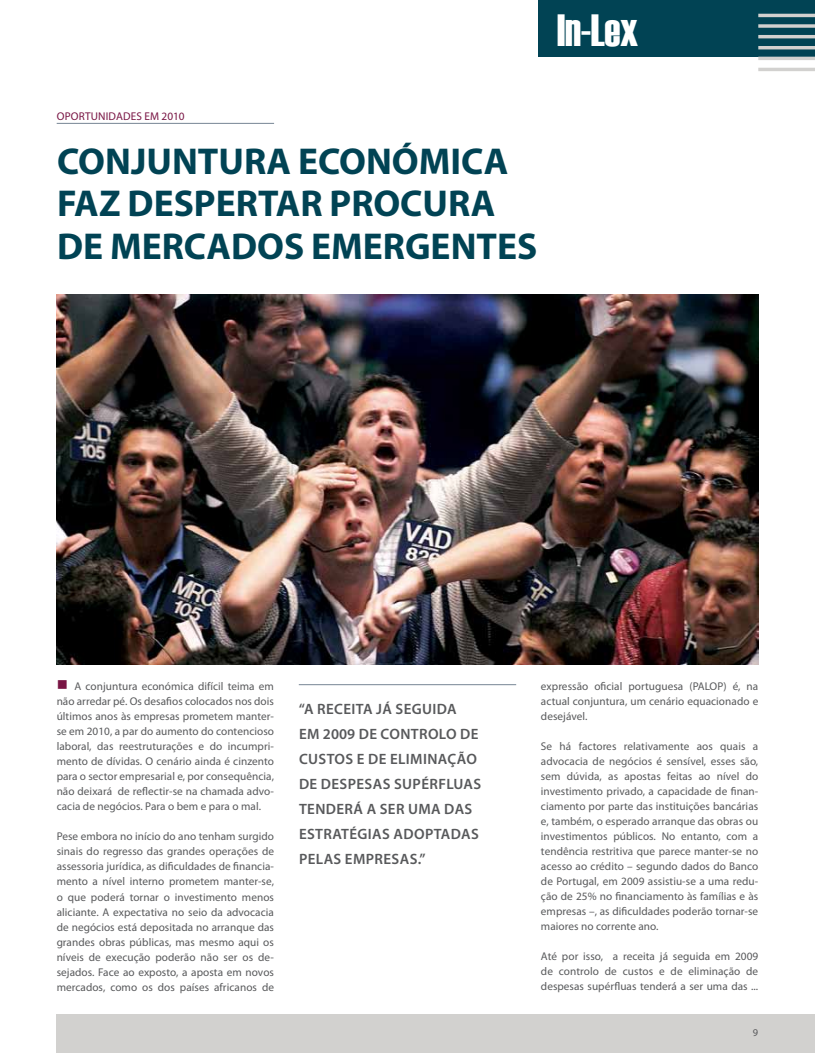
<style>
.page{position:relative;width:815px;height:1053px;background:#fff}
.page>*{position:absolute;margin:0;border:0;box-sizing:border-box;transform-origin:0 0}
.t1{font:45px "Haettenschweiler";color:#fff}
.t2{font:700 37.5px/42.5px "Myriad Pro";color:#014354}
.t3{font:600 15px/25px "Myriad Pro";letter-spacing:.025em;color:#58595b}
.t4{font:11.25px/15px "Myriad Pro";letter-spacing:.005em;color:#58595b;text-align:justify}
.t5{font:11.25px "Myriad Pro";letter-spacing:.015em;color:#791544}
.t6{font:10.38px "Myriad Pro";color:#58595b}
</style>
<div class="page">
<div style="left:539px;top:0;width:276px;height:57px;background:#014354"></div>
<hr style="left:758px;top:14px;width:57px;height:3px;background:#d2d1cf">
<svg style="left:758px;top:24px;width:57px;height:4px"></svg>
<hr style="left:758px;top:35px;width:57px;height:3px;background:#d2d1cf">
<hr style="left:758px;top:46px;width:57px;height:3px;background:#d2d1cf">
<hr style="left:758px;top:57px;width:57px;height:3px;background:#d2d1cf">
<hr style="left:758px;top:68px;width:57px;height:3px;background:#d2d1cf">
<div style="left:57px;top:1013px;width:758px;height:39px;background:#d2d1cf"></div>
<hr style="left:57px;top:123px;width:217px;height:1px;background:#778694">
<hr style="left:299px;top:684px;width:217px;height:1px;background:#778694">
<img style="left:57px;top:294px;width:701px;height:370px">
<h1 class="t1" style="left:557px;top:-1px;width:82px">In-Lex</h1>
<p class="t5" style="left:57px;top:109px;width:129px">oportun idades em 2010</p>
<h2 class="t2" style="left:57px;top:138px;width:453px">CONJUNTURA ECONÓMICA<br>FAZ DESPER</h2>
<h2 class="t2" style="left:258px;top:181px;width:95px">TAR PRO</h2>
<h2 class="t2" style="left:400px;top:181px;width:97px">CURA</h2>
<h2 class="t2" style="left:57px;top:223px;width:78px">DE MER</h2>
<h2 class="t2" style="left:184px;top:223px;width:72px">CADOS</h2>
<h2 class="t2" style="left:311px;top:223px;width:24px">EMERGE</h2>
<h2 class="t2" style="left:451px;top:223px;width:66px">NTES</h2>
<p class="t4" style="left:57px;top:679px;width:219px;text-indent:18px">A conjuntura económica difícil teima em não arredar pé. Os desafios colocados nos dois últimos anos às empresas prometem manter&shy;se em 2010, a par do aumento do contencioso laboral, das reestruturações e do incumpri&shy;mento de dívidas. O cenário ainda é cinzento para o sector empresarial e, por consequência, não deixará de reflectir-se na chamada advo&shy;cacia de negócios. Para o bem e para o mal.</p>
<p class="t4" style="left:57px;top:829px;width:219px">Pese embora no início do ano tenham surgido sinais do regresso das grandes operações de assessoria jurídica, as dificuldades de financia&shy;mento a nível interno prometem manter-se, o que poderá tornar o investimento menos aliciante. A expectativa no seio da advocacia de negócios está depositada no arranque das grandes obras públicas, mas mesmo aqui os níveis de execução poderão não ser os de&shy;sejados. Face ao exposto, a aposta em novos mercados, como os dos países africanos de</p>
<h3 class="t3" style="left:299px;top:696px;width:143px;text-indent:77px">JÁ SEGUIDA<br>EM 2009 DE CONTROLO</h3>
<h3 class="t3" style="left:299px;top:696px;width:28px">“A RECEITA</h3>
<h3 class="t3" style="left:460px;top:721px;width:10px">DE</h3>
<h3 class="t3" style="left:299px;top:746px;width:178px;text-indent:58px">EDE ELIMINAÇÃO<br>DEDESPESAS</h3>
<h3 class="t3" style="left:299px;top:746px;width:29px">CUSTOS</h3>
<h3 class="t3" style="left:394px;top:771px;width:37px">SUPÉRFL</h3>
<h3 class="t3" style="left:454px;top:771px;width:20px">UAS</h3>
<h3 class="t3" style="left:299px;top:796px;width:11px">TENDERÁ</h3>
<h3 class="t3" style="left:367px;top:796px;width:23px">A SER</h3>
<h3 class="t3" style="left:408px;top:796px;width:46px">UMA DAS</h3>
<h3 class="t3" style="left:299px;top:821px;width:10px">ESTRATÉGIAS</h3>
<h3 class="t3" style="left:394px;top:821px;width:12px">ADO</h3>
<h3 class="t3" style="left:425px;top:821px;width:19px">PTADAS</h3>
<h3 class="t3" style="left:299px;top:846px;width:18px">PELAS</h3>
<h3 class="t3" style="left:345px;top:846px;width:39px">EMPRESAS</h3>
<h3 class="t3" style="left:418px;top:846px;width:9px">.”</h3>
<p class="t4" style="left:541px;top:678px;width:219px">expressão oficial portuguesa (PALOP) é, na actual conjuntura, um cenário equacionado e desejável.</p>
<p class="t4" style="left:541px;top:738px;width:219px">Se há factores relativamente aos quais a advocacia de negócios é sensível, esses são, sem dúvida, as apostas feitas ao nível do investimento privado, a capacidade de finan&shy;ciamento por parte das instituições bancárias e, também, o esperado arranque das obras ou investimentos públicos. No entanto, com a tendência restritiva que parece manter-se no acesso ao crédito – segundo dados do Banco de Portugal, em 2009 assistiu-se a uma redu&shy;ção de 25% no financiamento às famílias e às empresas –, as dificuldades poderão tornar-se maiores no corrente ano.</p>
<p class="t4" style="left:541px;top:948px;width:219px">Até por isso, a receita já seguida em 2009 de controlo de custos e de eliminação de despesas supérfluas tenderá a ser uma das ...</p>
<p class="t6" style="left:753px;top:1025px;width:7px">9</p>
</div>
